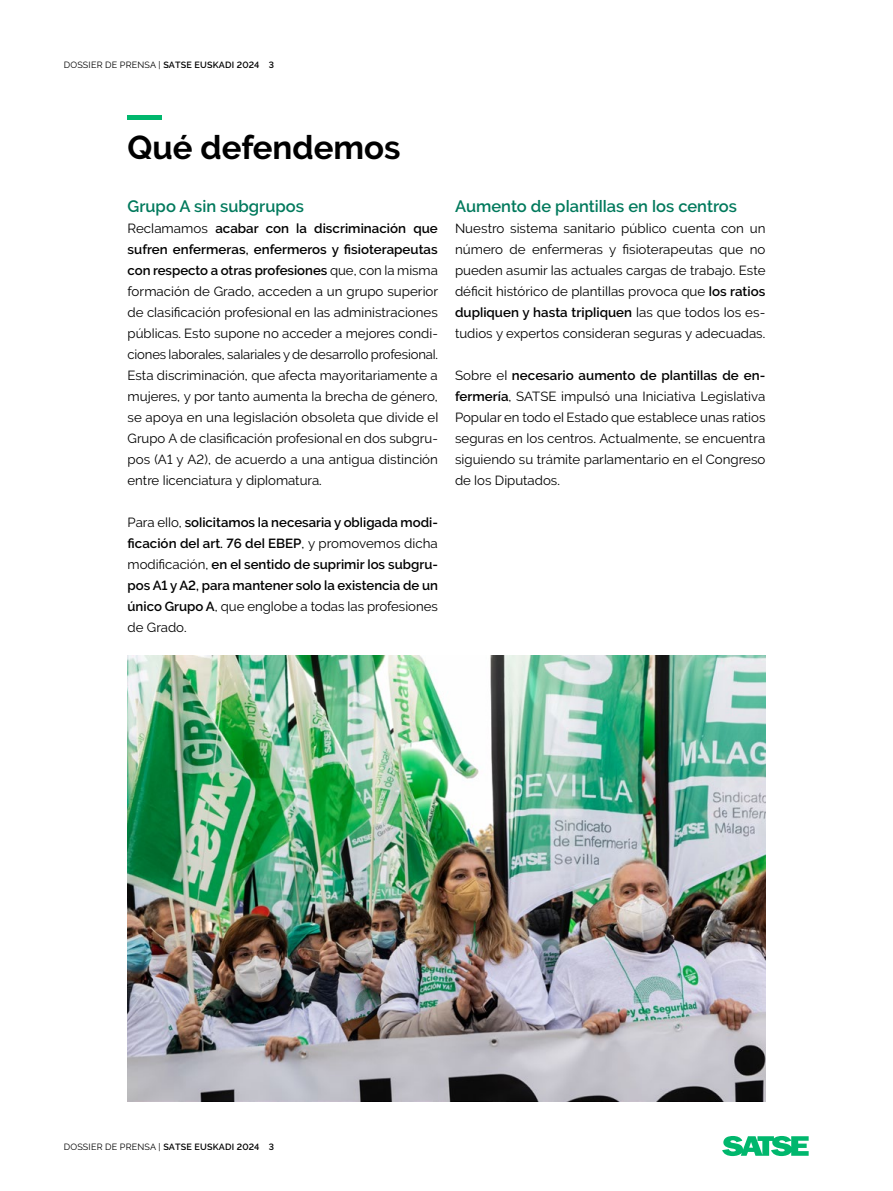
<style>
.page{position:relative;width:893px;height:1191px;background:#fff}
.page>*{position:absolute;margin:0;border:0;box-sizing:border-box;transform-origin:0 0}
.t1{font:700 33px "SATSE";color:#000}
.t2{font:600 16.5px "SATSE";color:#00795c}
.t3{font:13.2px/21px "SATSE";color:#000;text-align:justify}
.t4{font:600 13.2px/21px "SATSE";color:#000;text-align:justify}
.t5{font:600 9px "SATSE";letter-spacing:.02em;color:#000}
.s1{font-weight:400}
.s2{font-weight:600}
</style>
<div class="page">
<div style="left:128px;top:115px;width:34px;height:5px;background:#00b76d"></div>
<svg style="left:722px;top:1136px;width:87px;height:20px"></svg>
<img style="left:128px;top:655px;width:637px;height:446px">
<p class="t5" style="left:64px;top:60px;width:212px"><span class="s1">DOSSIER DE PRENSA |</span> SATSE EUSKADI 2024 3</p>
<h1 class="t1" style="left:128px;top:128px;width:275px">Qué defendemos</h1>
<p class="t2" style="left:128px;top:196px;width:178px">Grupo A sin subgrupos</p>
<p class="t3" style="left:128px;top:217px;width:312px">Reclamamos <span class="s2">acabar con la discriminación que sufren enfermeras, enfermeros y fisioterapeutas con respecto a otras profesiones</span> que, con la misma formación de Grado, acceden a un grupo superior de clasificación profesional en las administraciones públicas. Esto supone no acceder a mejores condi&shy;ciones laborales, salariales y de desarrollo profesional.<br>Esta discriminación, que afecta mayoritariamente a mujeres, y por tanto aumenta la brecha de género, se apoya en una legislación obsoleta que divide el Grupo A de clasificación profesional en dos subgru&shy;pos (A1 y A2), de acuerdo a una antigua distinción entre licenciatura y diplomatura.</p>
<p class="t4" style="left:128px;top:511px;width:312px"><span class="s1">Para ello,</span> solicitamos la necesaria y obligada modi&shy;ficación del art. 76 del EBEP<span class="s1">, y promovemos dicha modificación,</span> en el sentido de suprimir los subgru&shy;pos A1 y A2, para mantener solo la existencia de un único Grupo A<span class="s1">, que englobe a todas las profesiones de Grado.</span></p>
<p class="t2" style="left:455px;top:196px;width:283px">Aumento de plantillas en los centros</p>
<p class="t3" style="left:455px;top:217px;width:312px">Nuestro sistema sanitario público cuenta con un número de enfermeras y fisioterapeutas que no pueden asumir las actuales cargas de trabajo. Este déficit histórico de plantillas provoca que <span class="s2">los ratios dupliquen y hasta tripliquen</span> las que todos los es&shy;tudios y expertos consideran seguras y adecuadas.</p>
<p class="t3" style="left:455px;top:364px;width:312px">Sobre el <span class="s2">necesario aumento de plantillas de en&shy;fermería</span>, SATSE impulsó una Iniciativa Legislativa Popular en todo el Estado que establece unas ratios seguras en los centros. Actualmente, se encuentra siguiendo su trámite parlamentario en el Congreso de los Diputados.</p>
<p class="t5" style="left:64px;top:1141px;width:212px"><span class="s1">DOSSIER DE PRENSA |</span> SATSE EUSKADI 2024 3</p>
</div>
